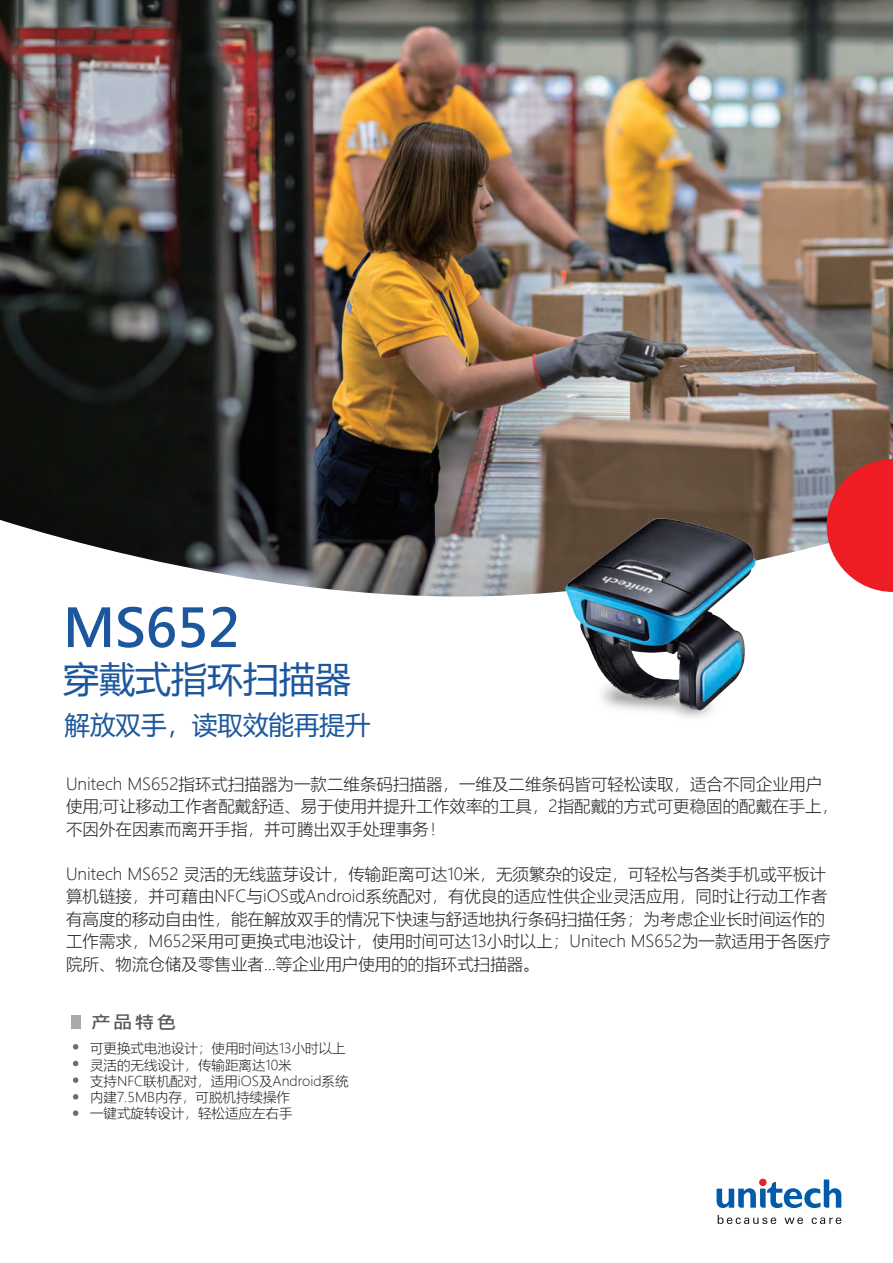
<style>
.page{position:relative;width:893px;height:1263px;background:#fff}
.page>*{position:absolute;margin:0;border:0;box-sizing:border-box;transform-origin:0 0}
.t1{font:700 52.5px "Microsoft Jheng Hei";color:#1c579d}
.t2{font:36px "Microsoft Ya Hei";color:#1c579d}
.t3{font:25.5px "Microsoft Ya Hei";color:#1c579d}
.t4{font:700 18px "Microsoft Jheng Hei";color:#57585a;scale:1.1 1}
.t5{font:300 16.5px/22.5px "Microsoft Ya Hei";color:#231f20}
.t6{font:300 13.5px/16.2px "Microsoft Ya Hei";color:#231f20}
</style>
<div class="page">
<svg style="left:718px;top:1215px;width:58px;height:9px"></svg>
<svg style="left:784px;top:1217px;width:19px;height:7px"></svg>
<svg style="left:812px;top:1217px;width:29px;height:7px"></svg>
<svg style="left:717px;top:1179px;width:124px;height:29px"></svg>
<svg style="left:73px;top:1044px;width:5px;height:5px"></svg>
<svg style="left:73px;top:1061px;width:5px;height:5px"></svg>
<svg style="left:73px;top:1077px;width:5px;height:6px"></svg>
<svg style="left:73px;top:1094px;width:5px;height:5px"></svg>
<svg style="left:73px;top:1110px;width:5px;height:6px"></svg>
<div style="left:71px;top:1015px;width:9px;height:14px;background:#a8a9ad"></div>
<img style="left:0;top:0;width:893px;height:597px">
<svg style="left:827px;top:459px;width:66px;height:133px;background:#e23e42"></svg>
<img style="left:545px;top:500px;width:232px;height:218px">
<h1 class="t1" style="left:63px;top:595px;width:178px">MS652</h1>
<h2 class="t2" style="left:63px;top:655px;width:289px">穿戴式指环扫描器</h2>
<h3 class="t3" style="left:65px;top:708px;width:307px">解放双手，读取效能再提升</h3>
<p class="t5" style="left:66px;top:772px;width:774px">Unitech MS652指环式扫描器为一款二维条码扫描器，一维及二维条码皆可轻松读取，适合不同企业用户使用;可让移动工作者配戴舒适、易于使用并提升工作效率的工具，2指配戴的方式可更稳固的配戴在手上，不因外在因素而离开手指，并可腾出双手处理事务！</p>
<p class="t5" style="left:66px;top:862px;width:766px">Unitech MS652 灵活的无线蓝芽设计，传输距离可达10米，无须繁杂的设定，可轻松与各类手机或平板计算机链接，并可藉由NFC与iOS或Android系统配对，有优良的适应性供企业灵活应用，同时让行动工作者有高度的移动自由性，能在解放双手的情况下快速与舒适地执行条码扫描任务；为考虑企业长时间运作的工作需求，M652采用可更换式电池设计，使用时间可达13小时以上；Unitech MS652为一款适用于各医疗院所、物流仓储及零售业者...等企业用户使用的的指环式扫描器。</p>
<p class="t4" style="left:91px;top:1011px;width:79px">产品特色</p>
<p class="t6" style="left:90px;top:1040px;width:260px">可更换式电池设计；使用时间达13小时以上灵活的无线设计，传输距离达10米<br>支持NFC联机配对，适用iOS及Android系统内建7.5MB内存，可脱机持续操作<br>一键式旋转设计，轻松适应左右手</p>
</div>
